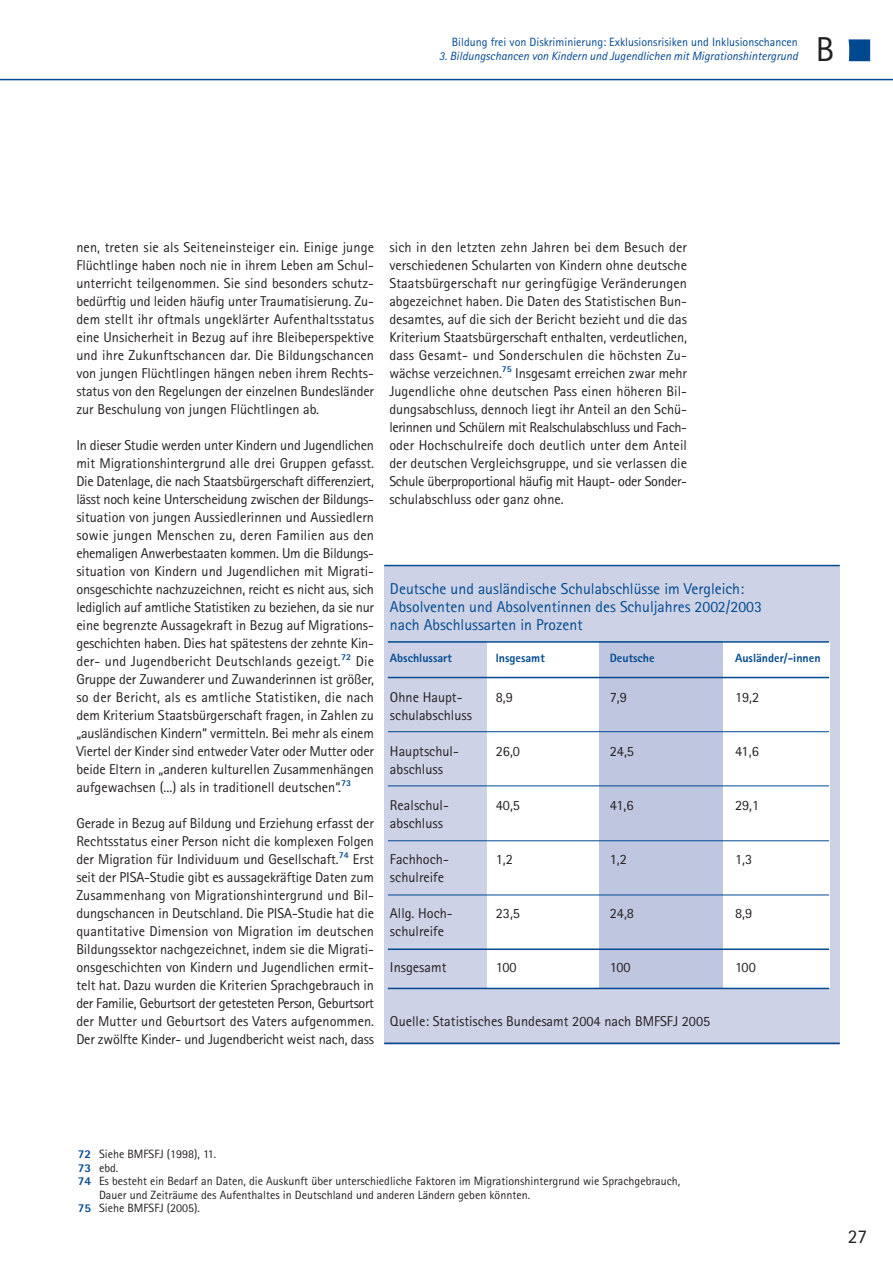
<style>
.page{position:relative;width:893px;height:1263px;background:#fff}
.page>*{position:absolute;margin:0;border:0;box-sizing:border-box;transform-origin:0 0}
.t1{font:34.5px "Rotis Sans Serif";color:#231f20}
.t2{font:19.5px "Rotis Sans Serif";color:#231f20}
.t3{font:15.75px/18px "Rotis Sans Serif";color:#004990}
.t4{font:14.25px/18px "Rotis Sans Serif";color:#231f20;text-align:justify}
.t5{font:12px "Rotis Sans Serif";color:#231f20}
.t6{font:12px "Rotis Sans Serif";color:#004990}
.t7{font:italic 12px "Rotis Sans Serif";color:#004990}
.t8{font:800 12px "Rotis Sans Serif";color:#004990}
.s1{font-weight:800;color:#004990}
</style>
<div class="page">
<div style="left:384px;top:565px;width:456px;height:479px;background:#cdd2e6"></div>
<div style="left:487px;top:642px;width:112px;height:346px;background:#fff"></div>
<div style="left:599px;top:642px;width:124px;height:346px;background:#bfc6e0"></div>
<div style="left:723px;top:642px;width:106px;height:346px;background:#fff"></div>
<hr style="left:384px;top:1043px;width:456px;height:1px;background:#004990">
<hr style="left:384px;top:565px;width:456px;height:1px;background:#004990">
<svg style="left:848px;top:39px;width:22px;height:22px"></svg>
<hr style="left:0;top:79px;width:893px;height:1px;background:#004990">
<hr style="left:388px;top:677px;width:441px;height:1px;background:#004990">
<hr style="left:388px;top:731px;width:441px;height:1px;background:#004990">
<hr style="left:388px;top:786px;width:441px;height:1px;background:#004990">
<hr style="left:388px;top:840px;width:441px;height:1px;background:#004990">
<hr style="left:388px;top:895px;width:441px;height:1px;background:#004990">
<hr style="left:388px;top:988px;width:441px;height:1px;background:#004990">
<hr style="left:388px;top:949px;width:441px;height:1px;background:#004990">
<hr style="left:388px;top:641px;width:441px;height:2px;background:#004990">
<p class="t6" style="left:452px;top:38px;width:348px">Bildung frei von Diskriminierung: Exklusionsrisiken und Inklusionschancen</p>
<p class="t7" style="left:439px;top:52px;width:360px">3. Bildungschancen von Kindern und Jugendlichen mit Migrationshintergrund</p>
<h1 class="t1" style="left:816px;top:37px;width:20px">B</h1>
<p class="t4" style="left:76px;top:240px;width:299px">nen, treten sie als Seiteneinsteiger ein. Einige junge Flüchtlinge haben noch nie in ihrem Leben am Schul&shy;unterricht teilgenommen. Sie sind besonders schutz&shy;bedürftig und leiden häufig unter Traumatisierung. Zu&shy;dem stellt ihr oftmals ungeklärter Aufenthaltsstatus eine Unsicherheit in Bezug auf ihre Bleibeperspektive und ihre Zukunftschancen dar. Die Bildungschancen von jungen Flüchtlingen hängen neben ihrem Rechts&shy;status von den Regelungen der einzelnen Bundesländer zur Beschulung von jungen Flüchtlingen ab.</p>
<p class="t4" style="left:76px;top:438px;width:299px">In dieser Studie werden unter Kindern und Jugendlichen mit Migrationshintergrund alle drei Gruppen gefasst.<br>Die Datenlage, die nach Staatsbürgerschaft differenziert, lässt noch keine Unterscheidung zwischen der Bildungs&shy;situation von jungen Aussiedlerinnen und Aussiedlern sowie jungen Menschen zu, deren Familien aus den ehemaligen Anwerbestaaten kommen. Um die Bildungs&shy;situation von Kindern und Jugendlichen mit Migrati&shy;onsgeschichte nachzuzeichnen, reicht es nicht aus, sich lediglich auf amtliche Statistiken zu beziehen, da sie nur eine begrenzte Aussagekraft in Bezug auf Migrations&shy;geschichten haben. Dies hat spätestens der zehnte Kin&shy;der- und Jugendbericht Deutschlands gezeigt.<sup>72</sup> Die Gruppe der Zuwanderer und Zuwanderinnen ist größer, so der Bericht, als es amtliche Statistiken, die nach dem Kriterium Staatsbürgerschaft fragen, in Zahlen zu „ausländischen Kindern“ vermitteln. Bei mehr als einem Viertel der Kinder sind entweder Vater oder Mutter oder beide Eltern in „anderen kulturellen Zusammenhängen aufgewachsen (...) als in traditionell deutschen“.<sup>73</sup></p>
<p class="t4" style="left:76px;top:816px;width:299px">Gerade in Bezug auf Bildung und Erziehung erfasst der Rechtsstatus einer Person nicht die komplexen Folgen der Migration für Individuum und Gesellschaft.<sup>74</sup> Erst seit der PISA-Studie gibt es aussagekräftige Daten zum Zusammenhang von Migrationshintergrund und Bil&shy;dungschancen in Deutschland. Die PISA-Studie hat die quantitative Dimension von Migration im deutschen Bildungssektor nachgezeichnet, indem sie die Migrati&shy;onsgeschichten von Kindern und Jugendlichen ermit&shy;telt hat. Dazu wurden die Kriterien Sprachgebrauch in der Familie, Geburtsort der getesteten Person, Geburtsort der Mutter und Geburtsort des Vaters aufgenommen.<br>Der zwölfte Kinder- und Jugendbericht weist nach, dass</p>
<p class="t4" style="left:389px;top:240px;width:299px">sich in den letzten zehn Jahren bei dem Besuch der verschiedenen Schularten von Kindern ohne deutsche Staatsbürgerschaft nur geringfügige Veränderungen abgezeichnet haben. Die Daten des Statistischen Bun&shy;desamtes, auf die sich der Bericht bezieht und die das Kriterium Staatsbürgerschaft enthalten, verdeutlichen, dass Gesamt- und Sonderschulen die höchsten Zu&shy;wächse verzeichnen.<sup>75</sup> Insgesamt erreichen zwar mehr Jugendliche ohne deutschen Pass einen höheren Bil&shy;dungsabschluss, dennoch liegt ihr Anteil an den Schü&shy;lerinnen und Schülern mit Realschulabschluss und Fach&shy;oder Hochschulreife doch deutlich unter dem Anteil der deutschen Vergleichsgruppe, und sie verlassen die Schule überproportional häufig mit Haupt- oder Sonder&shy;schulabschluss oder ganz ohne.</p>
<p class="t3" style="left:390px;top:581px;width:373px">Deutsche und ausländische Schulabschlüsse im Vergleich:<br>Absolventen und Absolventinnen des Schuljahres 2002/2003 nach Abschlussarten in Prozent</p>
<p class="t8" style="left:390px;top:653px;width:63px">Abschlussart</p>
<p class="t8" style="left:496px;top:653px;width:51px">Insgesamt</p>
<p class="t8" style="left:610px;top:653px;width:46px">Deutsche</p>
<p class="t8" style="left:735px;top:653px;width:87px">Ausländer/-innen</p>
<p class="t4" style="left:390px;top:690px;width:74px">Ohne Haupt-</p>
<p class="t4" style="left:496px;top:690px;width:19px">8,9</p>
<p class="t4" style="left:610px;top:690px;width:19px">7,9</p>
<p class="t4" style="left:735px;top:690px;width:26px">19,2</p>
<p class="t4" style="left:390px;top:708px;width:84px">schulabschluss</p>
<p class="t4" style="left:390px;top:744px;width:70px">Hauptschul-</p>
<p class="t4" style="left:496px;top:744px;width:26px">26,0</p>
<p class="t4" style="left:610px;top:744px;width:26px">24,5</p>
<p class="t4" style="left:735px;top:744px;width:25px">41,6</p>
<p class="t4" style="left:390px;top:762px;width:55px">abschluss</p>
<p class="t4" style="left:390px;top:798px;width:60px">Realschul-</p>
<p class="t4" style="left:496px;top:798px;width:26px">40,5</p>
<p class="t4" style="left:610px;top:798px;width:25px">41,6</p>
<p class="t4" style="left:735px;top:798px;width:26px">29,1</p>
<p class="t4" style="left:390px;top:816px;width:55px">abschluss</p>
<p class="t4" style="left:390px;top:852px;width:60px">Fachhoch-</p>
<p class="t4" style="left:496px;top:852px;width:19px">1,2</p>
<p class="t4" style="left:610px;top:852px;width:19px">1,2</p>
<p class="t4" style="left:735px;top:852px;width:19px">1,3</p>
<p class="t4" style="left:390px;top:870px;width:56px">schulreife</p>
<p class="t4" style="left:390px;top:906px;width:64px">Allg. Hoch-</p>
<p class="t4" style="left:496px;top:906px;width:26px">23,5</p>
<p class="t4" style="left:610px;top:906px;width:26px">24,8</p>
<p class="t4" style="left:735px;top:906px;width:19px">8,9</p>
<p class="t4" style="left:390px;top:924px;width:56px">schulreife</p>
<p class="t4" style="left:390px;top:960px;width:58px">Insgesamt</p>
<p class="t4" style="left:496px;top:960px;width:22px">100</p>
<p class="t4" style="left:610px;top:960px;width:22px">100</p>
<p class="t4" style="left:735px;top:960px;width:22px">100</p>
<p class="t4" style="left:390px;top:1014px;width:322px">Quelle: Statistisches Bundesamt 2004 nach BMFSFJ 2005</p>
<p class="t5" style="left:78px;top:1150px;width:140px"><span class="s1">72</span> Siehe BMFSFJ (1998), 11.</p>
<p class="t5" style="left:78px;top:1163px;width:42px"><span class="s1">73</span> ebd.</p>
<p class="t5" style="left:78px;top:1177px;width:604px"><span class="s1">74</span> Es besteht ein Bedarf an Daten, die Auskunft über unterschiedliche Faktoren im Migrationshintergrund wie Sprachgebrauch,</p>
<p class="t5" style="left:99px;top:1190px;width:433px">Dauer und Zeiträume des Aufenthaltes in Deutschland und anderen Ländern geben könnten.</p>
<p class="t5" style="left:78px;top:1204px;width:124px"><span class="s1">75</span> Siehe BMFSFJ (2005).</p>
<h2 class="t2" style="left:848px;top:1230px;width:21px">27</h2>
</div>
